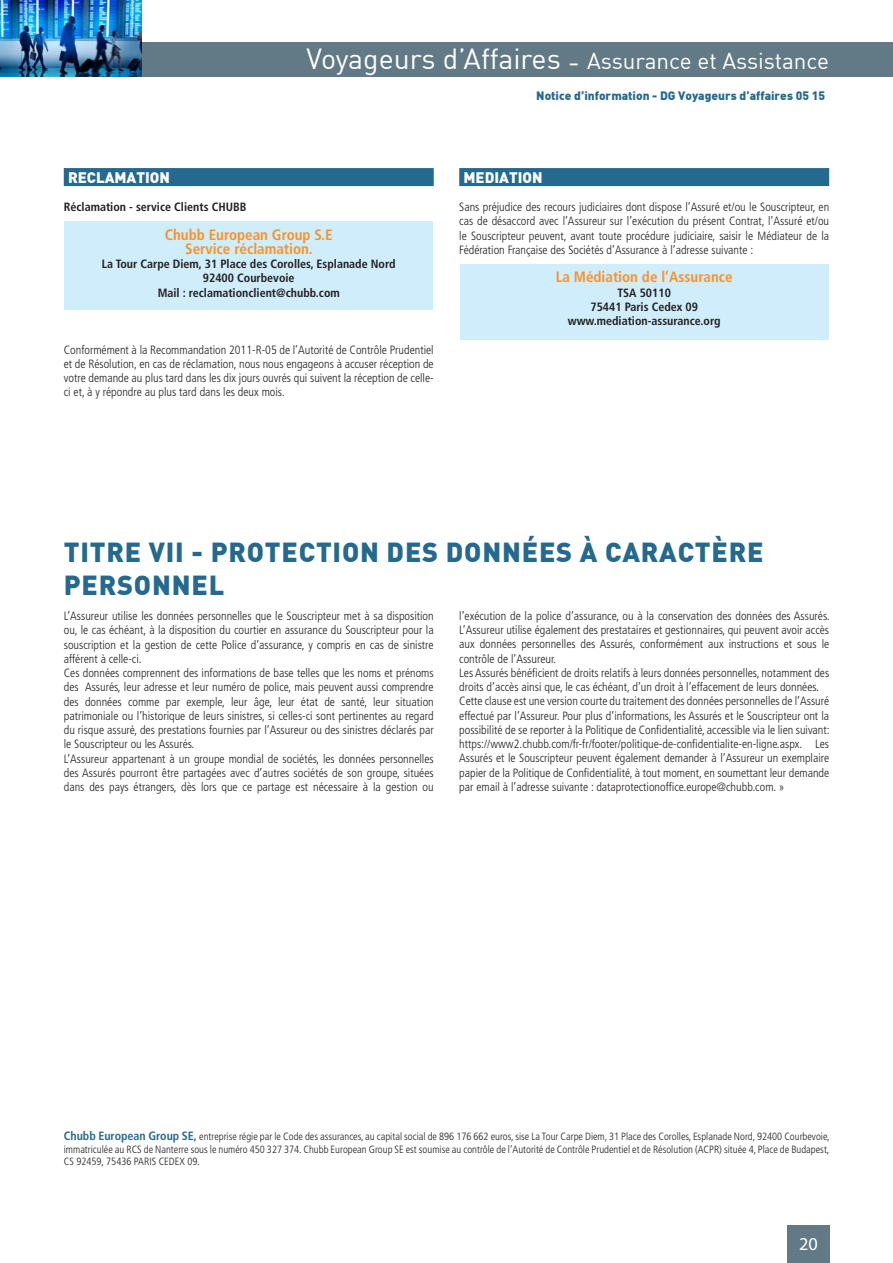
<style>
.page{position:relative;width:893px;height:1263px;background:#fff}
.page>*{position:absolute;margin:0;border:0;box-sizing:border-box;transform-origin:0 0}
.t1{font:900 27px/32.4px "DIN";letter-spacing:.03em;color:#256a8e}
.t2{font:22.5px "DIN";color:#fff}
.t3{font:18.15px "Myriad Pro";color:#fff}
.t4{font:700 condensed 15px/14.2px "Frutiger LT Std";color:#f7932a;text-align:center}
.t5{font:900 15px "DIN";color:#fff}
.t6{font:300 condensed 12px/14.2px "Frutiger LT Std";color:#231f20;text-align:justify}
.t7{font:700 condensed 12px/14.2px "Frutiger LT Std";color:#231f20;text-align:center}
.t8{font:900 12px "DIN";color:#256a8e}
.t9{font:300 condensed 10.5px/12.6px "Frutiger LT Std";color:#231f20;text-align:justify}
.s1{font-size:28.5px}
.s2{font-weight:700;font-size:12px;color:#256a8e}
</style>
<div class="page">
<div style="left:460px;top:265px;width:368px;height:75px;background:#cfedfb"></div>
<div style="left:65px;top:222px;width:368px;height:88px;background:#cfedfb"></div>
<div style="left:64px;top:168px;width:370px;height:18px;background:#256a8e"></div>
<div style="left:459px;top:168px;width:370px;height:18px;background:#256a8e"></div>
<div style="left:0;top:43px;width:893px;height:34px;background:#627a86"></div>
<div style="left:787px;top:1225px;width:42px;height:38px;background:#627a86"></div>
<img style="left:0;top:0;width:141px;height:77px">
<h2 class="t2" style="left:307px;top:53px;width:524px"><span class="s1">Voyageurs d’Affaires -</span> Assurance et Assistance</h2>
<p class="t8" style="left:536px;top:91px;width:290px">Notice d’information - DG Voyageurs d’affaires 05 15</p>
<p class="t5" style="left:68px;top:171px;width:104px">RECLAMATION</p>
<p class="t7" style="left:64px;top:200px;width:184px">Réclamation - service Clients CHUBB</p>
<p class="t4" style="left:165px;top:228px;width:169px">Chubb European Group S.E<br>Service réclamation.</p>
<p class="t7" style="left:102px;top:257px;width:295px">La Tour Carpe Diem, 31 Place des Corolles, Esplanade Nord<br>92400 Courbevoie<br>Mail : reclamationclient@chubb.com</p>
<p class="t6" style="left:64px;top:343px;width:371px">Conformément à la Recommandation 2011-R-05 de l’Autorité de Contrôle Prudentiel et de Résolution, en cas de réclamation, nous nous engageons à accuser réception de votre demande au plus tard dans les dix jours ouvrés qui suivent la réception de celle&shy;ci et, à y répondre au plus tard dans les deux mois.</p>
<p class="t5" style="left:463px;top:171px;width:81px">MEDIATION</p>
<p class="t6" style="left:459px;top:200px;width:371px">Sans préjudice des recours judiciaires dont dispose l’Assuré et/ou le Souscripteur, en cas de désaccord avec l’Assureur sur l’exécution du présent Contrat, l’Assuré et/ou le Souscripteur peuvent, avant toute procédure judiciaire, saisir le Médiateur de la Fédération Française des Sociétés d’Assurance à l’adresse suivante :</p>
<p class="t4" style="left:556px;top:270px;width:178px">La Médiation de l’Assurance</p>
<p class="t7" style="left:568px;top:286px;width:154px">TSA 50110<br>75441 Paris Cedex 09 www.mediation-assurance.org</p>
<h1 class="t1" style="left:64px;top:538px;width:701px">TITRE VII - PROTECTION DES DONNÉES À CARACTÈRE<br>PERSONNEL</h1>
<p class="t6" style="left:64px;top:609px;width:371px;text-align:left">L’Assureur utilise les données personnelles que le Souscripteur met à sa disposition ou, le cas échéant, à la disposition du courtier en assurance du Souscripteur pour la souscription et la gestion de cette Police d’assurance, y compris en cas de sinistre afférent à celle-ci.<br>Ces données comprennent des informations de base telles que les noms et prénoms des Assurés, leur adresse et leur numéro de police, mais peuvent aussi comprendre des données comme par exemple, leur âge, leur état de santé, leur situation patrimoniale ou l’historique de leurs sinistres, si celles-ci sont pertinentes au regard du risque assuré, des prestations fournies par l’Assureur ou des sinistres déclarés par le Souscripteur ou les Assurés.<br>L’Assureur appartenant à un groupe mondial de sociétés, les données personnelles des Assurés pourront être partagées avec d’autres sociétés de son groupe, situées dans des pays étrangers, dès lors que ce partage est nécessaire à la gestion ou</p>
<p class="t6" style="left:459px;top:609px;width:372px;text-align:left">l’exécution de la police d’assurance, ou à la conservation des données des Assurés.<br>L’Assureur utilise également des prestataires et gestionnaires, qui peuvent avoir accès aux données personnelles des Assurés, conformément aux instructions et sous le contrôle de l’Assureur.<br>Les Assurés bénéficient de droits relatifs à leurs données personnelles, notamment des droits d’accès ainsi que, le cas échéant, d’un droit à l’effacement de leurs données.<br>Cette clause est une version courte du traitement des données personnelles de l’Assuré effectué par l’Assureur. Pour plus d’informations, les Assurés et le Souscripteur ont la possibilité de se reporter à la Politique de Confidentialité, accessible via le lien suivant: https://www2.chubb.com/fr-fr/footer/politique-de-confidentialite-en-ligne.aspx. Les Assurés et le Souscripteur peuvent également demander à l’Assureur un exemplaire papier de la Politique de Confidentialité, à tout moment, en soumettant leur demande par email à l’adresse suivante : dataprotectionoffice.europe@chubb.com. »</p>
<p class="t9" style="left:64px;top:1130px;width:767px"><span class="s2">Chubb European Group SE,</span> entreprise régie par le Code des assurances, au capital social de 896 176 662 euros, sise La Tour Carpe Diem, 31 Place des Corolles, Esplanade Nord, 92400 Courbevoie, immatriculée au RCS de Nanterre sous le numéro 450 327 374. Chubb European Group SE est soumise au contrôle de l’Autorité de Contrôle Prudentiel et de Résolution (ACPR) située 4, Place de Budapest, CS 92459, 75436 PARIS CEDEX 09.</p>
<h3 class="t3" style="left:799px;top:1235px;width:20px">20</h3>
</div>
